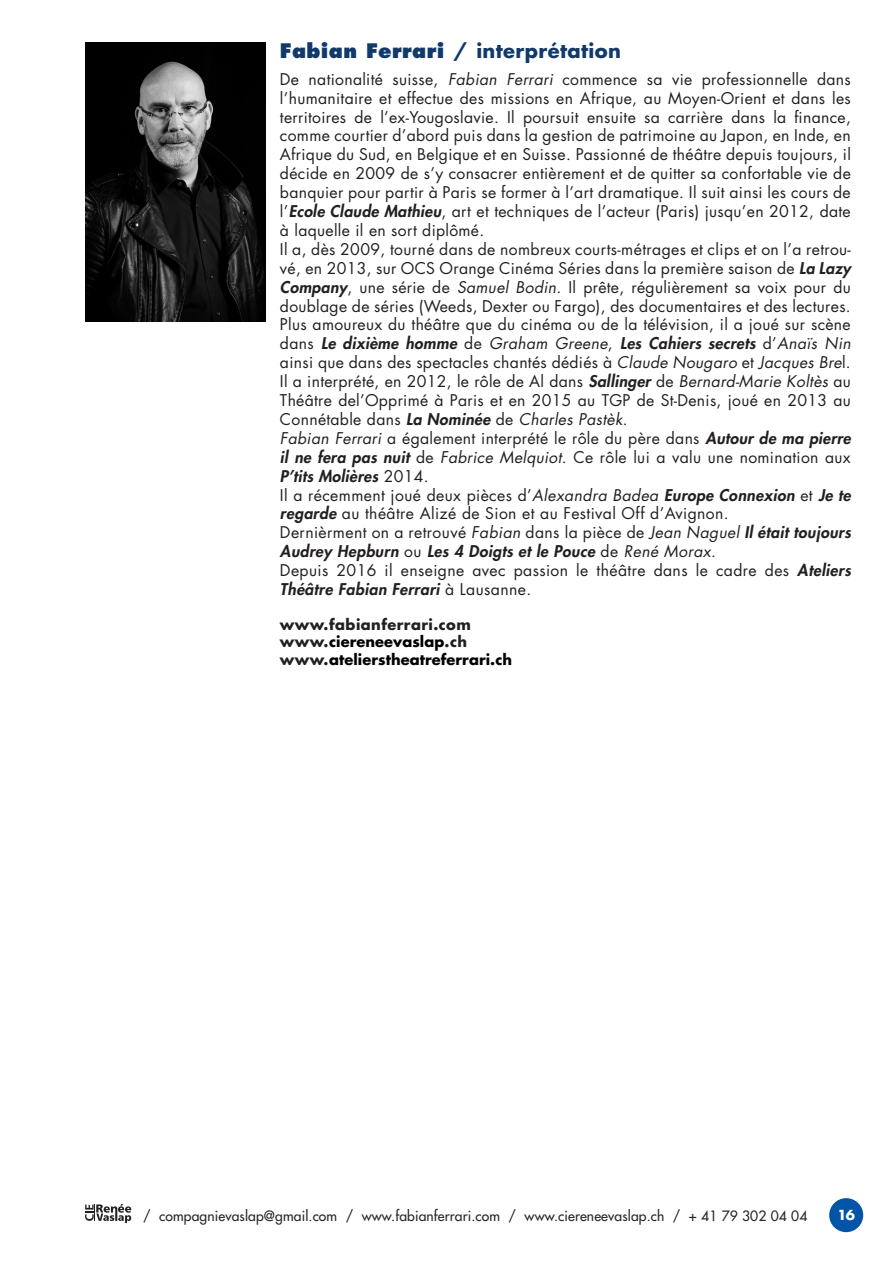
<style>
.page{position:relative;width:893px;height:1263px;background:#fff}
.page>*{position:absolute;margin:0;border:0;box-sizing:border-box;transform-origin:0 0}
.t1{font:800 19.5px "Futura";letter-spacing:.02em;color:#113a6b}
.t2{font:15.75px/18.9px "Futura";letter-spacing:.02em;color:#231f20}
.t3{font:italic 800 15.75px "Futura CE";letter-spacing:.025em;color:#231f20}
.t4{font:700 14.7px/17.5px "Futura Std";letter-spacing:.005em;color:#000}
.t5{font:500 13.8px "Futura Std";letter-spacing:.01em;color:#000}
.t6{font:700 13.5px "Futura";color:#fff}
.s1{font-family:"Futura CE";font-weight:700}
.s2{font-style:italic}
.s3{font-family:"Futura CE";font-weight:800;font-style:italic}
.s4{font-family:"Futura";font-weight:400;font-style:normal}
.s5{font-family:"Futura";font-weight:400}
.s6{color:#231f20}
</style>
<div class="page">
<div style="left:829px;top:1198px;width:34px;height:34px;background:#0154a6;border-radius:50%"></div>
<img style="left:85px;top:43px;width:180px;height:279px">
<svg style="left:85px;top:1204px;width:46px;height:19px"></svg>
<p class="t1" style="left:280px;top:39px;width:343px">Fabian Ferrari / <span class="s1">interprétation</span></p>
<p class="t2" style="left:280px;top:70px;width:572px">De nationalité suisse, <span class="s2">Fabian Ferrari</span> commence sa vie professionnelle dans l’humanitaire et effectue des missions en Afrique, au Moyen-Orient et dans les territoires de l’ex-Yougoslavie. Il poursuit ensuite sa carrière dans la finance, comme courtier d’abord puis dans la gestion de patrimoine au Japon, en Inde, en Afrique du Sud, en Belgique et en Suisse. Passionné de théâtre depuis toujours, il décide en 2009 de s’y consacrer entièrement et de quitter sa confortable vie de banquier pour partir à Paris se former à l’art dramatique. Il suit ainsi les cours de l’<span class="s3">Ecole Claude Mathieu</span>, art et techniques de l’acteur (Paris) jusqu’en 2012, date à laquelle il en sort diplômé.<br>Il a, dès 2009, tourné dans de nombreux courts-métrages et clips et on l’a retrou&shy;vé, en 2013, sur OCS Orange Cinéma Séries dans la première saison de <span class="s3">La Lazy Company</span>, une série de <span class="s2">Samuel Bodin</span>. Il prête, régulièrement sa voix pour du doublage de séries (Weeds, Dexter ou Fargo), des documentaires et des lectures.<br>Plus amoureux du théâtre que du cinéma ou de la télévision, il a joué sur scène</p>
<p class="t3" style="left:280px;top:332px;width:572px"><span class="s4">dans</span> Le dixième homme <span class="s4">de</span> <span class="s5">Graham Greene</span><span class="s4">,</span> Les Cahiers secrets <span class="s4">d’</span><span class="s5">Anaïs Nin</span></p>
<p class="t2" style="left:280px;top:353px;width:572px">ainsi que dans des spectacles chantés dédiés à <span class="s2">Claude Nougaro</span> et <span class="s2">Jacques Bre</span>l.<br>Il a interprété, en 2012, le rôle de Al dans <span class="s3">Sallinger</span> de <span class="s2">Bernard-Marie Koltès</span> au Théâtre del’Opprimé à Paris et en 2015 au TGP de St-Denis, joué en 2013 au Connétable dans <span class="s3">La Nominée</span> de <span class="s2">Charles Pastèk</span>.<br><span class="s2">Fabian Ferrari</span> a également interprété le rôle du père dans <span class="s3">Autour de ma pierre il ne fera pas nuit</span> de <span class="s2">Fabrice Melquiot</span>. Ce rôle lui a valu une nomination aux</p>
<p class="t3" style="left:280px;top:464px;width:150px">P’tits Molières <span class="s4">2014.</span></p>
<p class="t2" style="left:280px;top:485px;width:572px">Il a récemment joué deux pièces d’<span class="s2">Alexandra Badea</span> <span class="s3">Europe Connexion</span> et <span class="s3">Je te regarde</span> au théâtre Alizé de Sion et au Festival Off d’Avignon.<br>Dernièrment on a retrouvé <span class="s2">Fabian</span> dans la pièce de <span class="s2">Jean Naguel</span> <span class="s3">Il était toujours</span></p>
<p class="t3" style="left:280px;top:540px;width:437px">Audrey Hepburn <span class="s4">ou</span> Les 4 Doigts et le Pouce <span class="s4">de</span> <span class="s5">René Morax</span><span class="s4">.</span></p>
<p class="t2" style="left:280px;top:561px;width:572px">Depuis 2016 il enseigne avec passion le théâtre dans le cadre des <span class="s3">Ateliers</span></p>
<p class="t3" style="left:280px;top:578px;width:253px">Théâtre Fabian Ferrari <span class="s4">à Lausanne.</span></p>
<p class="t4" style="left:280px;top:615px;width:234px"><span class="s6">www.fabianferrari.com www.</span>ciereneevaslap<span class="s6">.ch www.</span>atelierstheatreferrari.ch</p>
<p class="t5" style="left:143px;top:1207px;width:666px">/ compagnievaslap@gmail.com / www.fabianferrari.com / www.ciereneevaslap.ch / + 41 79 302 04 04</p>
<p class="t6" style="left:837px;top:1205px;width:19px">16</p>
</div>
